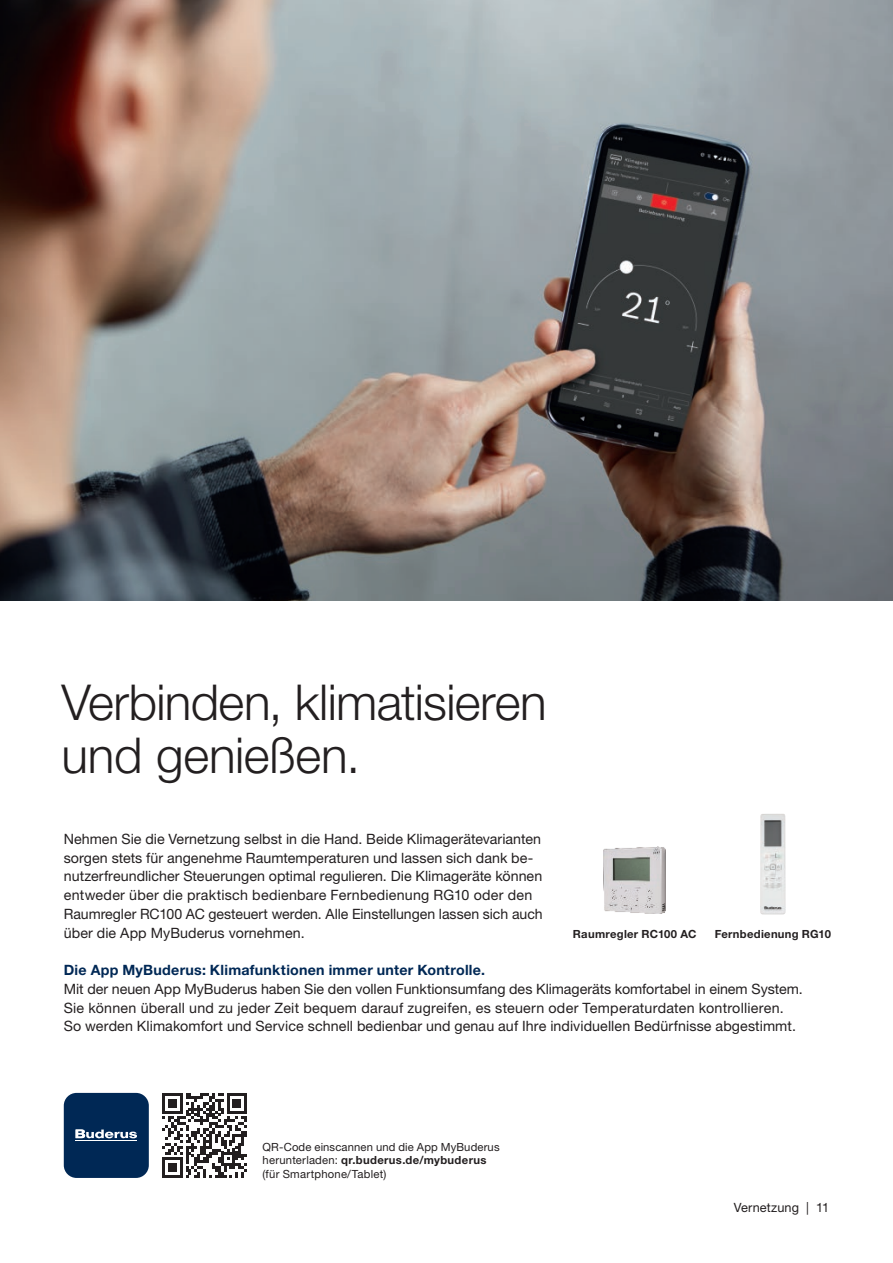
<style>
.page{position:relative;width:893px;height:1263px;background:#fff}
.page>*{position:absolute;margin:0;border:0;box-sizing:border-box;transform-origin:0 0}
.t1{font:300 49.5px/52.5px "Helvetica Neue LT Pro";letter-spacing:-.01em;color:#231f20}
.t2{font:14.25px/18.8px "Helvetica Neue LT Pro";letter-spacing:.005em;color:#231f20}
.t3{font:700 14.25px "Helvetica Neue LT Pro";letter-spacing:.015em;color:#002855}
.t4{font:12.75px "Helvetica Neue LT Pro";letter-spacing:.01em;color:#231f20}
.t5{font:11.25px/13.5px "Helvetica Neue LT Pro";letter-spacing:.015em;color:#231f20}
.t6{font:700 11.25px "Helvetica Neue LT Pro";letter-spacing:.025em;color:#231f20}
.s1{font-weight:700}
</style>
<div class="page">
<img style="left:604px;top:846px;width:62px;height:68px">
<img style="left:0;top:0;width:893px;height:600px">
<img style="left:760px;top:814px;width:26px;height:100px">
<svg style="left:162px;top:1093px;width:85px;height:85px"></svg>
<svg style="left:64px;top:1093px;width:85px;height:85px;background:#113660"></svg>
<h1 class="t1" style="left:62px;top:675px;width:486px">Verbinden, klimatisieren und genießen.</h1>
<p class="t2" style="left:64px;top:829px;width:480px">Nehmen Sie die Vernetzung selbst in die Hand. Beide Klimagerätevarianten sorgen stets für angenehme Raumtemperaturen und lassen sich dank be&shy;nutzerfreundlicher Steuerungen optimal regulieren. Die Klimageräte können entweder über die praktisch bedienbare Fernbedienung RG10 oder den Raumregler RC100 AC gesteuert werden. Alle Einstellungen lassen sich auch über die App MyBuderus vornehmen.</p>
<p class="t6" style="left:573px;top:926px;width:125px">Raumregler RC100 AC</p>
<p class="t6" style="left:715px;top:926px;width:118px">Fernbedienung RG10</p>
<p class="t3" style="left:64px;top:961px;width:423px">Die App MyBuderus: Klimafunktionen immer unter Kontrolle.</p>
<p class="t2" style="left:64px;top:979px;width:740px">Mit der neuen App MyBuderus haben Sie den vollen Funktionsumfang des Klimageräts komfortabel in einem System.<br>Sie können überall und zu jeder Zeit bequem darauf zugreifen, es steuern oder Temperaturdaten kontrollieren.<br>So werden Klimakomfort und Service schnell bedienbar und genau auf Ihre individuellen Bedürfnisse abgestimmt.</p>
<p class="t5" style="left:263px;top:1140px;width:239px">QR-Code einscannen und die App MyBuderus herunterladen: <span class="s1">qr.buderus.de/mybuderus </span>(für Smartphone/Tablet)</p>
<p class="t4" style="left:734px;top:1199px;width:97px">Vernetzung | 11</p>
</div>
